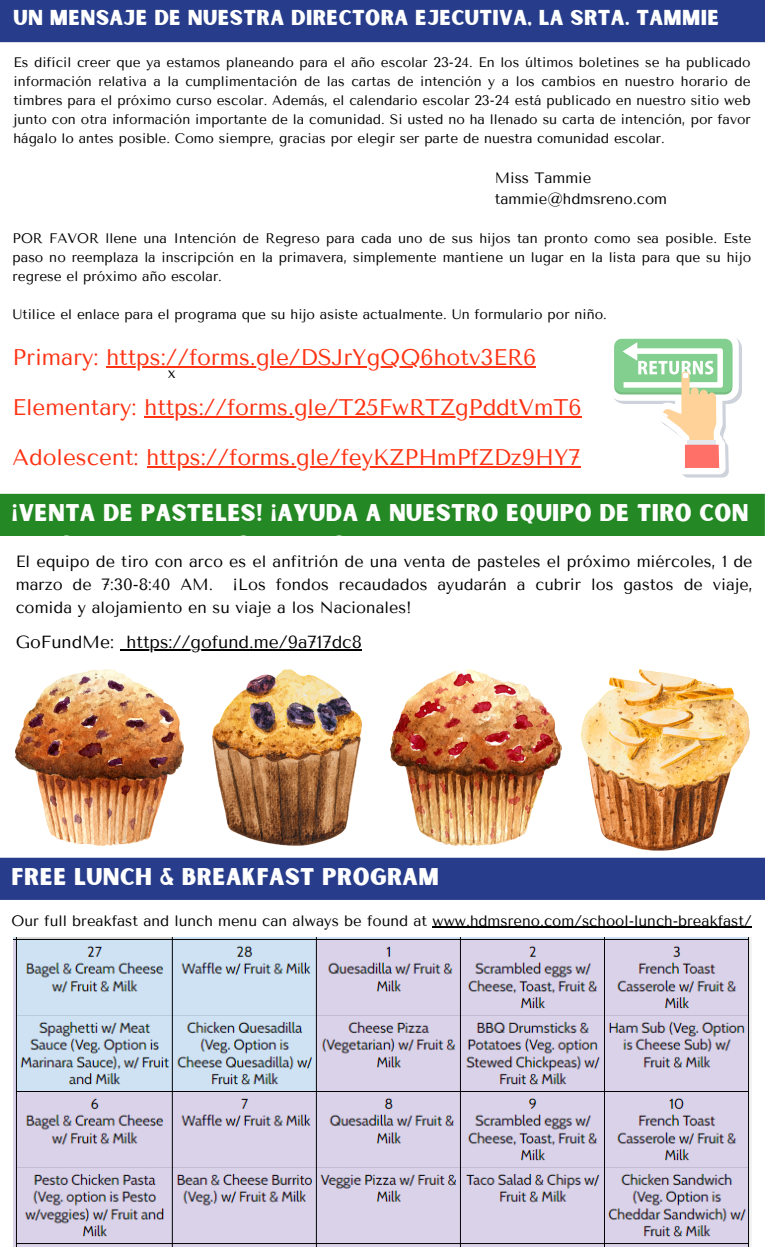
<style>
.page{position:relative;width:765px;height:1260px;background:#fff}
.page>*{position:absolute;margin:0;border:0;box-sizing:border-box;transform-origin:0 0}
.t1{font:23.12px "Sunborn Sans One";letter-spacing:.015em;color:#fff}
.t2{font:22.5px "Tenor Sans";color:#ff3213}
.t3{font:20.62px "Sunborn Sans One";letter-spacing:.015em;color:#fff}
.t4{font:17.5px "Tenor Sans";color:#000}
.t5{font:16.25px/22.6px "Tenor Sans";color:#000;text-align:justify}
.t6{font:15px/20.9px "Tenor Sans";color:#000}
.t7{font:13.75px/19px "Tenor Sans";color:#000;text-align:justify}
</style>
<div class="page">
<div style="left:0;top:0;width:765px;height:42px;background:#273d8b"></div>
<div style="left:0;top:858px;width:765px;height:42px;background:#273d8b"></div>
<img style="left:13px;top:937px;width:738px;height:310px">
<hr style="left:106px;top:366px;width:430px;height:2px;background:#ff3213">
<hr style="left:145px;top:416px;width:437px;height:2px;background:#ff3213">
<hr style="left:147px;top:466px;width:434px;height:2px;background:#ff3213">
<svg style="left:614px;top:338px;width:128px;height:140px"></svg>
<div style="left:0;top:494px;width:765px;height:42px;background:#248925"></div>
<hr style="left:127px;top:650px;width:235px;height:1px;background:#000">
<img style="left:391px;top:669px;width:170px;height:176px">
<img style="left:582px;top:669px;width:168px;height:181px">
<img style="left:213px;top:669px;width:149px;height:176px">
<img style="left:16px;top:669px;width:168px;height:176px">
<hr style="left:432px;top:926px;width:320px;height:2px;background:#000">
<h3 class="t3" style="left:13px;top:5px;width:707px">UN MENSAJE DE NUESTRA DIRECTORA EJECUTIVA, LA SRTA. TAMMIE</h3>
<p class="t7" style="left:13px;top:52px;width:739px">Es difícil creer que ya estamos planeando para el año escolar 23-24. En los últimos boletines se ha publicado información relativa a la cumplimentación de las cartas de intención y a los cambios en nuestro horario de timbres para el próximo curso escolar. Además, el calendario escolar 23-24 está publicado en nuestro sitio web junto con otra información importante de la comunidad. Si usted no ha llenado su carta de intención, por favor hágalo lo antes posible. Como siempre, gracias por elegir ser parte de nuestra comunidad escolar.</p>
<p class="t6" style="left:495px;top:168px;width:174px">Miss Tammie tammie@hdmsreno.com</p>
<p class="t7" style="left:13px;top:229px;width:740px">POR FAVOR llene una Intención de Regreso para cada uno de sus hijos tan pronto como sea posible. Este paso no reemplaza la inscripción en la primavera, simplemente mantiene un lugar en la lista para que su hijo regrese el próximo año escolar.</p>
<p class="t7" style="left:13px;top:305px;width:596px">Utilice el enlace para el programa que su hijo asiste actualmente. Un formulario por niño.</p>
<h2 class="t2" style="left:13px;top:344px;width:525px">Primary: https://forms.gle/DSJrYgQQ6hotv3ER6</h2>
<h2 class="t2" style="left:13px;top:394px;width:571px">Elementary: https://forms.gle/T25FwRTZgPddtVmT6</h2>
<h2 class="t2" style="left:13px;top:444px;width:569px">Adolescent: https://forms.gle/feyKZPHmPfZDz9HY7</h2>
<p class="t6" style="left:168px;top:362px;width:9px">x</p>
<h1 class="t1" style="left:12px;top:498px;width:739px">¡VENTA DE PASTELES! ¡AYUDA A NUESTRO EQUIPO DE TIRO CON</h1>
<p class="t5" style="left:16px;top:551px;width:739px">El equipo de tiro con arco es el anfitrión de una venta de pasteles el próximo miércoles, 1 de marzo de 7:30-8:40 AM. ¡Los fondos recaudados ayudarán a cubrir los gastos de viaje, comida y alojamiento en su viaje a los Nacionales!</p>
<p class="t4" style="left:16px;top:632px;width:348px">GoFundMe: https://gofund.me/9a717dc8</p>
<h1 class="t1" style="left:12px;top:862px;width:429px">FREE LUNCH &amp; BREAKFAST PROGRAM</h1>
<p class="t6" style="left:12px;top:910px;width:742px">Our full breakfast and lunch menu can always be found at www.hdmsreno.com/school-lunch-breakfast/</p>
</div>
